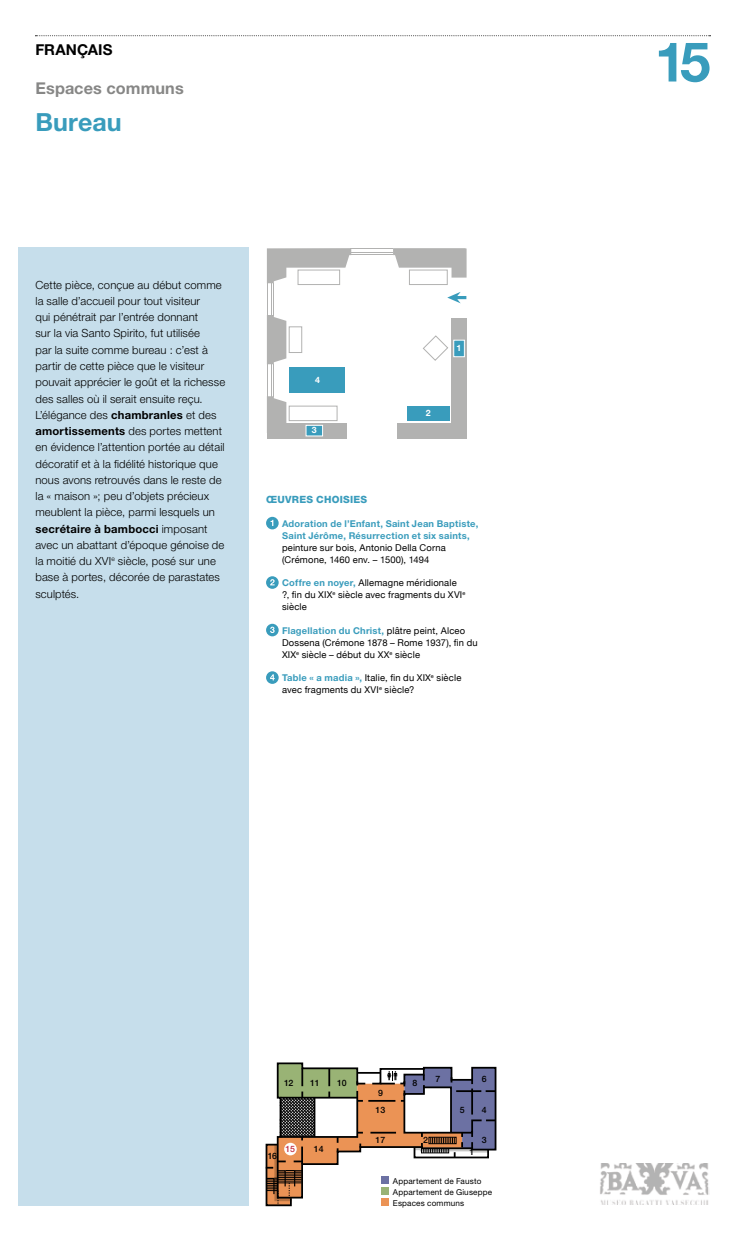
<style>
.page{position:relative;width:745px;height:1241px;background:#fff}
.page>*{position:absolute;margin:0;border:0;box-sizing:border-box;transform-origin:0 0}
.t1{font:700 55px "Helvetica Neue";color:#399cbc}
.t2{font:700 25px "Helvetica Neue";letter-spacing:.005em;color:#399cbc}
.t3{font:700 16.25px "Helvetica Neue";letter-spacing:.005em;color:#878786}
.t4{font:700 15px "Helvetica Neue";letter-spacing:.005em;color:#000}
.t5{font:300 11.25px/16.2px "Helvetica Neue";letter-spacing:.01em;color:#000}
.t6{font:800 10px "Helvetica Neue";letter-spacing:.025em;color:#399cbc}
.t7{font:9.38px/11.9px "Helvetica Neue";letter-spacing:.02em;color:#000}
.t8{font:700 9.38px/11.9px "Helvetica Neue";letter-spacing:.025em;color:#399cbc}
.t9{font:500 8.75px/17.2px "Helvetica Neue";letter-spacing:-.025em;color:#000}
.t10{font:700 8.75px "Helvetica Neue";color:#fff}
.t11{font:500 8.75px "Helvetica Neue";color:#c42e40}
.t12{font:8.12px/10.8px "Helvetica Neue";letter-spacing:.02em;color:#000}
.s1{font-weight:700}
.s2{font-weight:700;color:#399cbc}
</style>
<div class="page">
<div style="left:18px;top:247px;width:230px;height:958px;background:#c6deeb"></div>
<div style="left:451px;top:318px;width:15px;height:120px;background:#b2b2b1"></div>
<div style="left:267px;top:423px;width:79px;height:15px;background:#b2b2b1"></div>
<div style="left:396px;top:423px;width:70px;height:15px;background:#b2b2b1"></div>
<svg style="left:393px;top:248px;width:73px;height:29px;background:#bfbfbe"></svg>
<hr style="left:350px;top:248px;width:43px;height:1px;background:#b2b2b1">
<hr style="left:350px;top:252px;width:43px;height:1px;background:#b2b2b1">
<hr style="left:350px;top:254px;width:43px;height:1px;background:#b2b2b1">
<svg style="left:267px;top:315px;width:19px;height:49px"></svg>
<hr style="left:267px;top:283px;width:1px;height:33px;background:#b2b2b1">
<hr style="left:271px;top:283px;width:1px;height:33px;background:#b2b2b1">
<hr style="left:273px;top:283px;width:1px;height:33px;background:#b2b2b1">
<svg style="left:267px;top:396px;width:19px;height:27px"></svg>
<hr style="left:267px;top:364px;width:1px;height:33px;background:#b2b2b1">
<hr style="left:271px;top:364px;width:1px;height:33px;background:#b2b2b1">
<hr style="left:273px;top:364px;width:1px;height:33px;background:#b2b2b1">
<svg style="left:447px;top:292px;width:19px;height:11px"></svg>
<div style="left:297px;top:270px;width:43px;height:15px;border:1px solid #b2b2b1"></div>
<div style="left:409px;top:270px;width:38px;height:14px;background:#fff"></div>
<div style="left:409px;top:270px;width:38px;height:15px;border:1px solid #b2b2b1"></div>
<div style="left:407px;top:406px;width:42px;height:14px;background:#399cbc"></div>
<svg style="left:423px;top:335px;width:25px;height:26px"></svg>
<div style="left:289px;top:406px;width:48px;height:15px;border:1px solid #b2b2b1"></div>
<div style="left:289px;top:326px;width:13px;height:27px;border:1px solid #b2b2b1"></div>
<div style="left:289px;top:367px;width:55px;height:26px;background:#399cbc"></div>
<svg style="left:267px;top:248px;width:84px;height:35px"></svg>
<div style="left:453px;top:340px;width:11px;height:16px;background:#399cbc"></div>
<div style="left:453px;top:340px;width:11px;height:17px;border:1px solid #fff"></div>
<div style="left:306px;top:425px;width:16px;height:11px;background:#399cbc"></div>
<div style="left:305px;top:425px;width:18px;height:11px;border:1px solid #fff"></div>
<svg style="left:266px;top:516px;width:12px;height:13px"></svg>
<svg style="left:270px;top:520px;width:3px;height:6px"></svg>
<svg style="left:266px;top:576px;width:12px;height:12px"></svg>
<svg style="left:270px;top:579px;width:4px;height:6px"></svg>
<svg style="left:266px;top:623px;width:12px;height:13px"></svg>
<svg style="left:270px;top:626px;width:4px;height:7px"></svg>
<div style="left:266px;top:671px;width:12px;height:12px;background:#399cbc;border-radius:50%"></div>
<svg style="left:270px;top:674px;width:4px;height:6px"></svg>
<img style="left:600px;top:1163px;width:109px;height:41px">
<svg style="left:35px;top:35px;width:675px;height:1px"></svg>
<svg style="left:265px;top:1062px;width:232px;height:144px"></svg>
<div style="left:284px;top:1142px;width:12px;height:13px;background:#fff;border-radius:50%"></div>
<div style="left:381px;top:1175px;width:8px;height:8px;background:#6c71a3"></div>
<div style="left:381px;top:1186px;width:8px;height:8px;background:#99b375"></div>
<div style="left:381px;top:1197px;width:8px;height:8px;background:#eb9355"></div>
<div style="left:392px;top:1177px;width:124px;height:42px;background:#fff"></div>
<h3 class="t4" style="left:35px;top:41px;width:78px">FRANÇAIS</h3>
<h3 class="t3" style="left:35px;top:79px;width:150px">Espaces communs</h3>
<h2 class="t2" style="left:35px;top:108px;width:88px">Bureau</h2>
<p class="t5" style="left:35px;top:277px;width:191px">Cette pièce, conçue au début comme la salle d’accueil pour tout visiteur<br>qui pénétrait par l’entrée donnant<br>sur la via Santo Spirito, fut utilisée<br>par la suite comme bureau : c’est à partir de cette pièce que le visiteur pouvait apprécier le goût et la richesse des salles où il serait ensuite reçu.<br>L’élégance des <span class="s1">chambranles</span> et des <span class="s1">amortissements</span> des portes mettent en évidence l’attention portée au détail décoratif et à la fidélité historique que nous avons retrouvés dans le reste de la « maison »; peu d’objets précieux meublent la pièce, parmi lesquels un <span class="s1">secrétaire à bambocci</span> imposant avec un abattant d’époque génoise de la moitié du XVI<sup>e</sup> siècle, posé sur une base à portes, décorée de parastates sculptés.</p>
<p class="t10" style="left:315px;top:375px;width:6px">4</p>
<p class="t10" style="left:311px;top:425px;width:6px">3</p>
<p class="t6" style="left:266px;top:494px;width:103px">ŒUVRES CHOISIES</p>
<p class="t10" style="left:425px;top:408px;width:6px">2</p>
<p class="t10" style="left:456px;top:343px;width:6px">1</p>
<p class="t8" style="left:282px;top:517px;width:198px">Adoration de l’Enfant, Saint Jean Baptiste,<br>Saint Jérôme, Résurrection et six saints,</p>
<p class="t7" style="left:282px;top:542px;width:165px">peinture sur bois, Antonio Della Corna (Crémone, 1460 env. – 1500), 1494</p>
<p class="t7" style="left:282px;top:577px;width:185px"><span class="s2">Coffre en noyer,</span> Allemagne méridionale ?, fin du XIX<sup>e</sup> siècle avec fragments du XVI<sup>e </sup>siècle</p>
<p class="t7" style="left:282px;top:625px;width:197px"><span class="s2">Flagellation du Christ,</span> plâtre peint, Alceo<br>Dossena (Crémone 1878 – Rome 1937), fin du<br>XIX<sup>e</sup> siècle – début du XX<sup>e</sup> siècle</p>
<p class="t7" style="left:282px;top:672px;width:181px"><span class="s2">Table « a madia »,</span> Italie, fin du XIX<sup>e</sup> siècle avec fragments du XVI<sup>e</sup> siècle?</p>
<p class="t9" style="left:284px;top:1073px;width:11px">12</p>
<p class="t9" style="left:412px;top:1073px;width:6px">8</p>
<p class="t9" style="left:310px;top:1073px;width:11px">11</p>
<p class="t9" style="left:337px;top:1073px;width:11px">10</p>
<p class="t9" style="left:435px;top:1070px;width:6px">7</p>
<p class="t9" style="left:481px;top:1070px;width:6px">6</p>
<p class="t9" style="left:375px;top:1083px;width:11px">9<br>13</p>
<p class="t9" style="left:375px;top:1130px;width:11px">17</p>
<p class="t9" style="left:423px;top:1130px;width:6px">2</p>
<p class="t9" style="left:459px;top:1101px;width:6px">5</p>
<p class="t9" style="left:481px;top:1101px;width:6px">4</p>
<p class="t9" style="left:481px;top:1130px;width:6px">3</p>
<p class="t9" style="left:267px;top:1147px;width:11px">16</p>
<p class="t11" style="left:285px;top:1143px;width:11px">15</p>
<p class="t9" style="left:314px;top:1140px;width:11px">14</p>
<p class="t9" style="left:469px;top:1143px;width:6px">1</p>
<p class="t12" style="left:392px;top:1176px;width:101px">Appartement de Fausto<br>Appartement de Giuseppe<br>Espaces communs</p>
<h1 class="t1" style="left:654px;top:31px;width:57px">15</h1>
</div>
